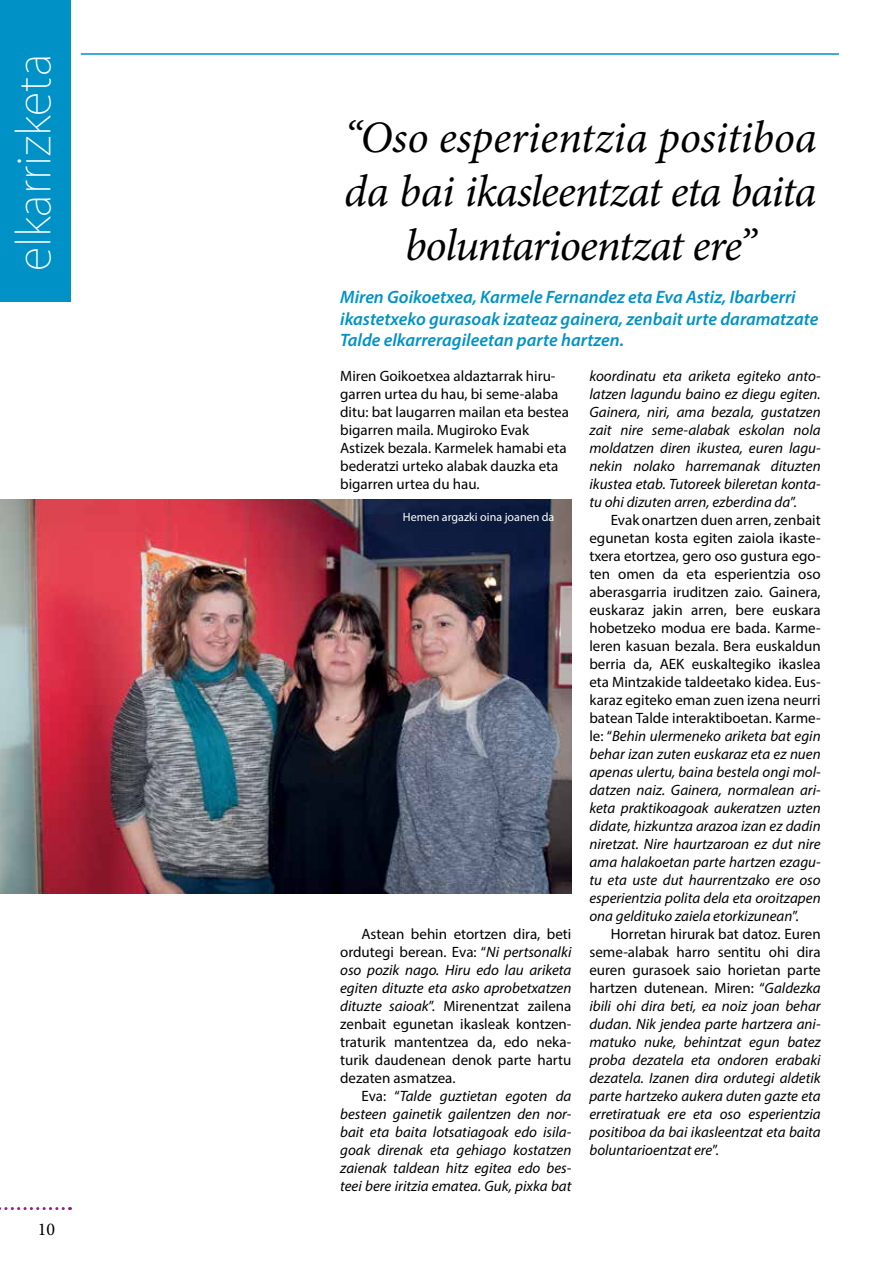
<style>
.page{position:relative;width:893px;height:1263px;background:#fff}
.page>*{position:absolute;margin:0;border:0;box-sizing:border-box;transform-origin:0 0}
.t1{font:italic 45px/54px "Minion Pro";letter-spacing:-.02em;color:#000;text-align:center}
.t2{font:200 45px "Koz Go Pr 6 N";color:#fff}
.t3{font:italic 600 18px/21.6px "Myriad Pro";color:#0092c7}
.t4{font:18px "Minion Pro";color:#000}
.t5{font:15px/18px "Myriad Pro";color:#000;text-align:justify}
.t6{font:italic 15px/18px "Myriad Pro";color:#000;text-align:justify}
.t7{font:12px "Myriad Pro";color:#fff}
.s1{font-style:italic}
.s2{font-style:normal}
</style>
<div class="page">
<svg style="left:0;top:1207px;width:63px;height:3px"></svg>
<div style="left:0;top:0;width:70px;height:302px;background:#0092c7"></div>
<hr style="left:81px;top:53px;width:758px;height:2px;background:#0092c7">
<img style="left:0;top:500px;width:571px;height:394px">
<h1 class="t2" style="left:9px;top:271px;width:219px;rotate:-90deg">elkarrizketa</h1>
<p class="t4" style="left:38px;top:1217px;width:19px">10</p>
<h1 class="t1" style="left:344px;top:110px;width:474px">“Oso esperientzia positiboa da bai ikasleentzat eta baita boluntarioentzat ere”</h1>
<p class="t3" style="left:340px;top:286px;width:480px">Miren Goikoetxea, Karmele Fernandez eta Eva Astiz, Ibarberri ikastetxeko gurasoak izateaz gainera, zenbait urte daramatzate<br>Talde elkarreragileetan parte hartzen.</p>
<p class="t5" style="left:340px;top:367px;width:230px;text-align:left">Miren Goikoetxea aldaztarrak hiru&shy;garren urtea du hau, bi seme-alaba ditu: bat laugarren mailan eta bestea bigarren maila. Mugiroko Evak Astizek bezala. Karmelek hamabi eta bederatzi urteko alabak dauzka eta bigarren urtea du hau.</p>
<p class="t7" style="left:403px;top:510px;width:153px">Hemen argazki oina joanen da</p>
<p class="t5" style="left:340px;top:925px;width:233px;text-indent:21px">Astean behin etortzen dira, beti ordutegi berean. Eva: “<span class="s1">Ni pertsonalki oso pozik nago. Hiru edo lau ariketa egiten dituzte eta asko aprobetxatzen dituzte saioak</span>”. Mirenentzat zailena zenbait egunetan ikasleak kontzen&shy;traturik mantentzea da, edo neka&shy;turik daudenean denok parte hartu dezaten asmatzea.</p>
<p class="t6" style="left:340px;top:1087px;width:233px;text-indent:21px"><span class="s2">Eva: “</span>Talde guztietan egoten da besteen gainetik gailentzen den nor&shy;bait eta baita lotsatiagoak edo isila&shy;goak direnak eta gehiago kostatzen zaienak taldean hitz egitea edo bes&shy;teei bere iritzia ematea. Guk, pixka bat</p>
<p class="t6" style="left:589px;top:367px;width:233px">koordinatu eta ariketa egiteko anto&shy;latzen lagundu baino ez diegu egiten.<br>Gainera, niri, ama bezala, gustatzen zait nire seme-alabak eskolan nola moldatzen diren ikustea, euren lagu&shy;nekin nolako harremanak dituzten ikustea etab. Tutoreek bileretan konta&shy;tu ohi dizuten arren, ezberdina da<span class="s2">”.</span></p>
<p class="t5" style="left:589px;top:511px;width:233px;text-indent:21px">Evak onartzen duen arren, zenbait egunetan kosta egiten zaiola ikaste&shy;txera etortzea, gero oso gustura ego&shy;ten omen da eta esperientzia oso aberasgarria iruditzen zaio. Gainera, euskaraz jakin arren, bere euskara hobetzeko modua ere bada. Karme&shy;leren kasuan bezala. Bera euskaldun berria da, AEK euskaltegiko ikaslea eta Mintzakide taldeetako kidea. Eus&shy;karaz egiteko eman zuen izena neurri batean Talde interaktiboetan. Karme&shy;le: “<span class="s1">Behin ulermeneko ariketa bat egin behar izan zuten euskaraz eta ez nuen apenas ulertu, baina bestela ongi mol&shy;datzen naiz. Gainera, normalean ari&shy;keta praktikoagoak aukeratzen uzten didate, hizkuntza arazoa izan ez dadin niretzat. Nire haurtzaroan ez dut nire ama halakoetan parte hartzen ezagu&shy;tu eta uste dut haurrentzako ere oso esperientzia polita dela eta oroitzapen ona geldituko zaiela etorkizunean</span>”.</p>
<p class="t6" style="left:589px;top:925px;width:233px;text-indent:21px"><span class="s2">Horretan hirurak bat datoz. Euren seme-alabak harro sentitu ohi dira euren gurasoek saio horietan parte hartzen dutenean. Miren: “</span>Galdezka ibili ohi dira beti, ea noiz joan behar dudan. Nik jendea parte hartzera ani&shy;matuko nuke, behintzat egun batez proba dezatela eta ondoren erabaki dezatela. Izanen dira ordutegi aldetik parte hartzeko aukera duten gazte eta erretiratuak ere eta oso esperientzia positiboa da bai ikasleentzat eta baita boluntarioentzat ere<span class="s2">”.</span></p>
</div>
